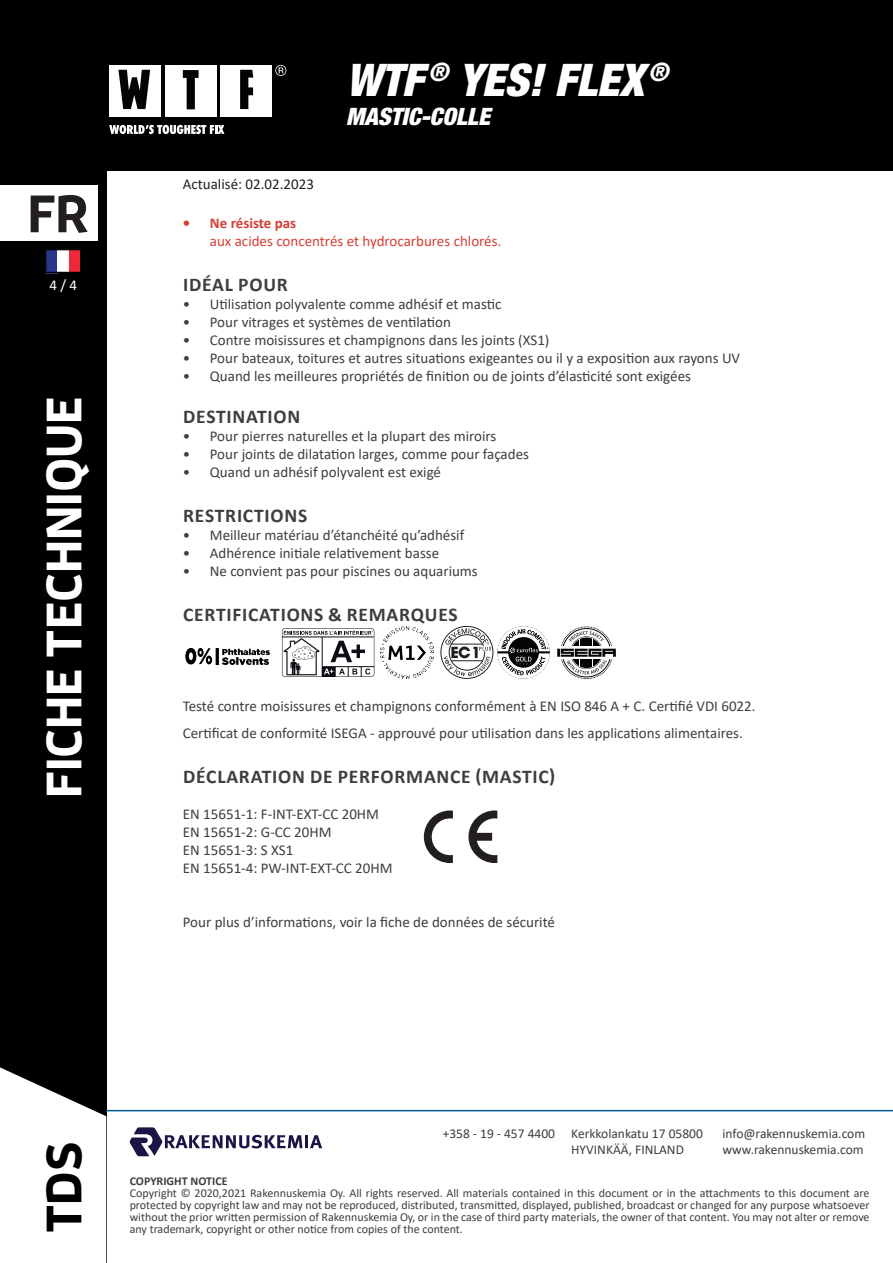
<style>
.page{position:relative;width:893px;height:1263px;background:#fff}
.page>*{position:absolute;margin:0;border:0;box-sizing:border-box;transform-origin:0 0}
.t1{font:700 52.5px "Enzo OT";color:#231f20}
.t2{font:700 49.5px "Enzo OT";color:#fff}
.t3{font:700 49.5px "Enzo OT";color:#000001}
.t4{font:italic 900 condensed 45px "Helvetica Neue LT Std";color:#fff}
.t5{font:italic 900 condensed 24px "Helvetica Neue LT Std";color:#fff}
.t6{font:700 19.5px "Calibri";letter-spacing:.04em;color:#3e3e3f}
.t7{font:15px/18px "Calibri";color:#3e3e3f}
.t8{font:15px "Calibri";color:#d53f33}
.t9{font:15px "Calibri";color:#231f20}
.t10{font:700 15px "Calibri";color:#d53f33}
.t11{font:15px "Calibri";color:#fff}
.t12{font:13.5px/16.2px "Calibri";color:#3e3e3f}
.t13{font:12px/12px "Calibri";color:#3e3e3f;text-align:justify}
.t14{font:700 12px "Calibri";color:#3e3e3f}
</style>
<div class="page">
<div style="left:0;top:0;width:893px;height:170px;background:#000001"></div>
<div style="left:0;top:170px;width:106px;height:1093px;background:#000001"></div>
<svg style="left:0;top:1067px;width:106px;height:196px;background:#dedede"></svg>
<div style="left:0;top:186px;width:98px;height:55px;background:#fff"></div>
<div style="left:165px;top:65px;width:51px;height:51px;background:#fff"></div>
<svg style="left:183px;top:70px;width:16px;height:39px"></svg>
<div style="left:109px;top:65px;width:52px;height:51px;background:#fff"></div>
<svg style="left:118px;top:70px;width:32px;height:39px"></svg>
<div style="left:220px;top:65px;width:52px;height:51px;background:#fff"></div>
<svg style="left:240px;top:70px;width:13px;height:39px"></svg>
<svg style="left:275px;top:65px;width:11px;height:11px"></svg>
<svg style="left:109px;top:125px;width:115px;height:9px"></svg>
<hr style="left:106px;top:1110px;width:787px;height:1px;background:#005c98">
<svg style="left:129px;top:1127px;width:193px;height:29px"></svg>
<svg style="left:45px;top:249px;width:36px;height:24px"></svg>
<img style="left:185px;top:631px;width:97px;height:43px">
<svg style="left:282px;top:628px;width:92px;height:49px"></svg>
<img style="left:381px;top:626px;width:52px;height:53px">
<svg style="left:468px;top:810px;width:29px;height:53px"></svg>
<svg style="left:424px;top:810px;width:29px;height:53px"></svg>
<svg style="left:441px;top:626px;width:109px;height:53px"></svg>
<svg style="left:557px;top:626px;width:59px;height:53px"></svg>
<h1 class="t1" style="left:27px;top:181px;width:63px">FR</h1>
<p class="t11" style="left:49px;top:275px;width:29px">4 / 4</p>
<h2 class="t2" style="left:33px;top:797px;width:403px;rotate:-90deg">FICHE TECHNIQUE</h2>
<p class="t9" style="left:183px;top:173px;width:133px">Actualisé: 02.02.2023</p>
<h3 class="t4" style="left:346px;top:52px;width:324px">WTF <sup>®</sup> YES! FLEX <sup>®</sup></h3>
<h3 class="t5" style="left:346px;top:101px;width:145px">MASTIC-COLLE</h3>
<p class="t10" style="left:183px;top:213px;width:115px">• Ne résiste pas</p>
<p class="t8" style="left:210px;top:231px;width:293px">aux acides concentrés et hydrocarbures chlorés.</p>
<h3 class="t6" style="left:183px;top:271px;width:106px">IDÉAL POUR</h3>
<p class="t7" style="left:183px;top:295px;width:320px">• Utilisation polyvalente comme adhésif et mastic</p>
<p class="t7" style="left:183px;top:313px;width:270px">• Pour vitrages et systèmes de ventilation</p>
<p class="t7" style="left:183px;top:331px;width:368px">• Contre moisissures et champignons dans les joints (XS1)</p>
<p class="t7" style="left:183px;top:349px;width:559px">• Pour bateaux, toitures et autres situations exigeantes ou il y a exposition aux rayons UV</p>
<p class="t7" style="left:183px;top:367px;width:510px">• Quand les meilleures propriétés de finition ou de joints d’élasticité sont exigées</p>
<h3 class="t6" style="left:183px;top:403px;width:119px">DESTINATION</h3>
<p class="t7" style="left:183px;top:427px;width:315px">• Pour pierres naturelles et la plupart des miroirs</p>
<p class="t7" style="left:183px;top:445px;width:348px">• Pour joints de dilatation larges, comme pour façades</p>
<p class="t7" style="left:183px;top:463px;width:260px">• Quand un adhésif polyvalent est exigé</p>
<h3 class="t6" style="left:183px;top:502px;width:126px">RESTRICTIONS</h3>
<p class="t7" style="left:183px;top:526px;width:283px">• Meilleur matériau d’étanchéité qu’adhésif</p>
<p class="t7" style="left:183px;top:544px;width:258px">• Adhérence initiale relativement basse</p>
<p class="t7" style="left:183px;top:562px;width:296px">• Ne convient pas pour piscines ou aquariums</p>
<h3 class="t6" style="left:183px;top:601px;width:276px">CERTIFICATIONS &amp; REMARQUES</h3>
<p class="t7" style="left:183px;top:692px;width:574px;line-height:27px">Testé contre moisissures et champignons conformément à EN ISO 846 A + C. Certifié VDI 6022.<br>Certificat de conformité ISEGA - approuvé pour utilisation dans les applications alimentaires.</p>
<h3 class="t6" style="left:183px;top:763px;width:374px">DÉCLARATION DE PERFORMANCE (MASTIC)</h3>
<p class="t7" style="left:183px;top:805px;width:211px">EN 15651-1: F-INT-EXT-CC 20HM<br>EN 15651-2: G-CC 20HM<br>EN 15651-3: S XS1<br>EN 15651-4: PW-INT-EXT-CC 20HM</p>
<p class="t7" style="left:183px;top:913px;width:374px">Pour plus d’informations, voir la fiche de données de sécurité</p>
<h2 class="t3" style="left:33px;top:1233px;width:93px;rotate:-90deg">TDS</h2>
<p class="t12" style="left:443px;top:1125px;width:114px">+358 - 19 - 457 4400</p>
<p class="t12" style="left:571px;top:1125px;width:133px">Kerkkolankatu 17 05800<br>HYVINKÄÄ, FINLAND</p>
<p class="t12" style="left:722px;top:1125px;width:144px">info@rakennuskemia.com www.rakennuskemia.com</p>
<p class="t14" style="left:130px;top:1173px;width:99px">COPYRIGHT NOTICE</p>
<p class="t13" style="left:130px;top:1187px;width:741px">Copyright © 2020,2021 Rakennuskemia Oy. All rights reserved. All materials contained in this document or in the attachments to this document are protected by copyright law and may not be reproduced, distributed, transmitted, displayed, published, broadcast or changed for any purpose whatsoever without the prior written permission of Rakennuskemia Oy, or in the case of third party materials, the owner of that content. You may not alter or remove any trademark, copyright or other notice from copies of the content.</p>
</div>
